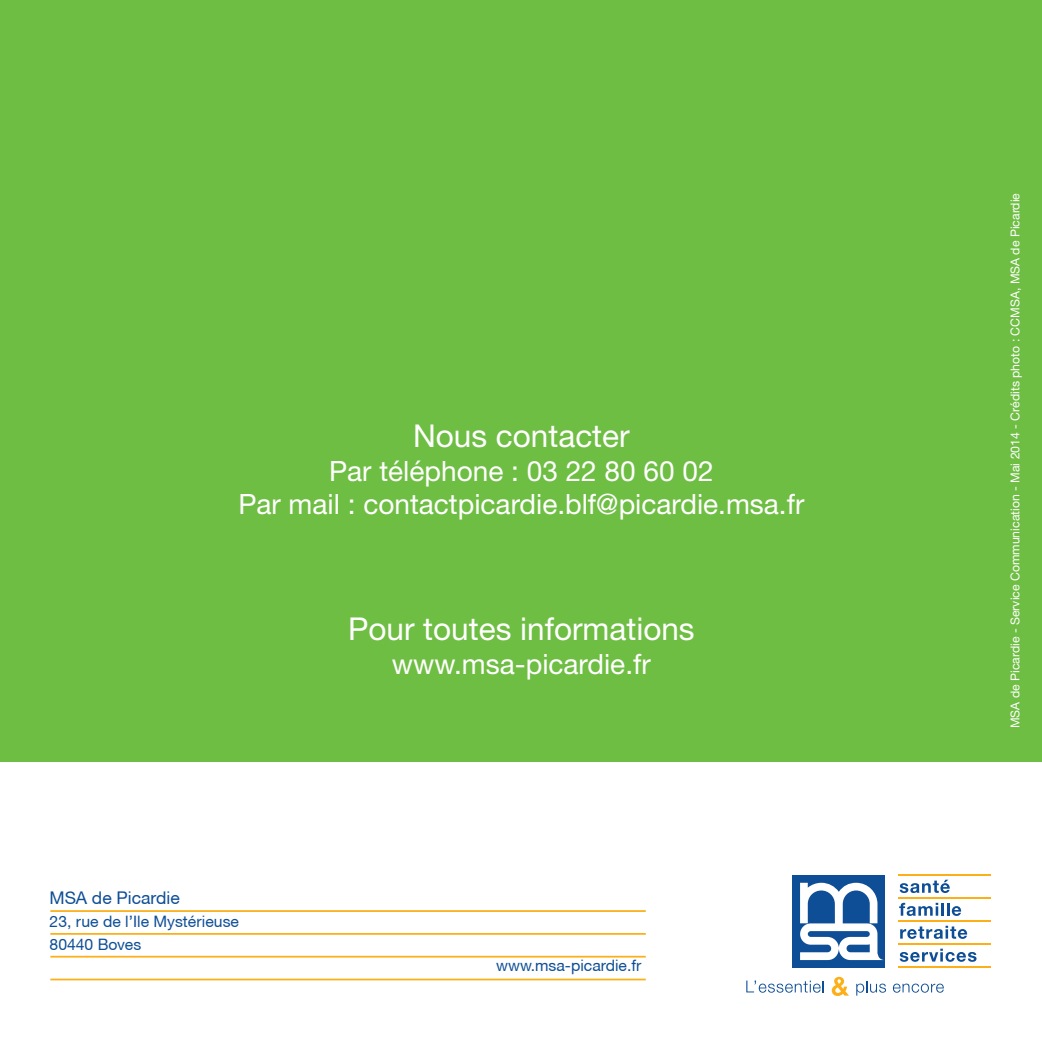
<style>
.page{position:relative;width:1042px;height:1042px;background:#fff}
.page>*{position:absolute;margin:0;border:0;box-sizing:border-box;transform-origin:0 0}
.t1{font:31.5px "Helvetica Neue";color:#fff}
.t2{font:28px/33.6px "Helvetica Neue";color:#fff;text-align:center}
.t3{font:17.5px "Helvetica Neue CE";color:#0e4e96}
.t4{font:15.75px/22.8px "Helvetica Neue CE";color:#0e4e96}
.t5{font:12.25px "Helvetica Neue";color:#fff}
</style>
<div class="page">
<hr style="left:50px;top:910px;width:596px;height:2px;background:#fcaf17">
<hr style="left:50px;top:933px;width:596px;height:2px;background:#fcaf17">
<hr style="left:50px;top:956px;width:596px;height:1px;background:#fcaf17">
<hr style="left:50px;top:978px;width:596px;height:2px;background:#fcaf17">
<svg style="left:899px;top:879px;width:51px;height:14px"></svg>
<svg style="left:899px;top:903px;width:62px;height:13px"></svg>
<svg style="left:900px;top:926px;width:67px;height:13px"></svg>
<svg style="left:899px;top:948px;width:77px;height:14px"></svg>
<hr style="left:897px;top:875px;width:93px;height:1px;background:#fcaf17">
<hr style="left:897px;top:898px;width:93px;height:1px;background:#fcaf17">
<hr style="left:897px;top:921px;width:93px;height:1px;background:#fcaf17">
<hr style="left:897px;top:943px;width:93px;height:2px;background:#fcaf17">
<hr style="left:897px;top:966px;width:93px;height:2px;background:#fcaf17">
<div style="left:792px;top:875px;width:93px;height:93px;background:#0e4e96"></div>
<svg style="left:800px;top:883px;width:83px;height:77px"></svg>
<svg style="left:746px;top:980px;width:77px;height:12px"></svg>
<svg style="left:832px;top:977px;width:17px;height:19px"></svg>
<svg style="left:856px;top:981px;width:30px;height:14px"></svg>
<svg style="left:893px;top:983px;width:51px;height:9px"></svg>
<div style="left:0;top:0;width:1042px;height:761px;background:#6fbe44"></div>
<p class="t1" style="left:413px;top:417px;width:218px">Nous contacter</p>
<p class="t2" style="left:238px;top:454px;width:567px">Par téléphone : 03 22 80 60 02<br>Par mail : contactpicardie.blf@picardie.msa.fr</p>
<p class="t3" style="left:50px;top:887px;width:132px">MSA de Picardie</p>
<p class="t4" style="left:50px;top:910px;width:191px">23, rue de l’Ile Mystérieuse<br>80440 Boves</p>
<p class="t1" style="left:348px;top:610px;width:348px">Pour toutes informations</p>
<p class="t2" style="left:392px;top:647px;width:260px">www.msa-picardie.fr</p>
<p class="t4" style="left:496px;top:954px;width:147px">www.msa-picardie.fr</p>
<p class="t5" style="left:1008px;top:728px;width:537px;rotate:-90deg">MSA de Picardie - Service Communication - Mai 2014 - Crédits photo : CCMSA, MSA de Picardie</p>
</div>
